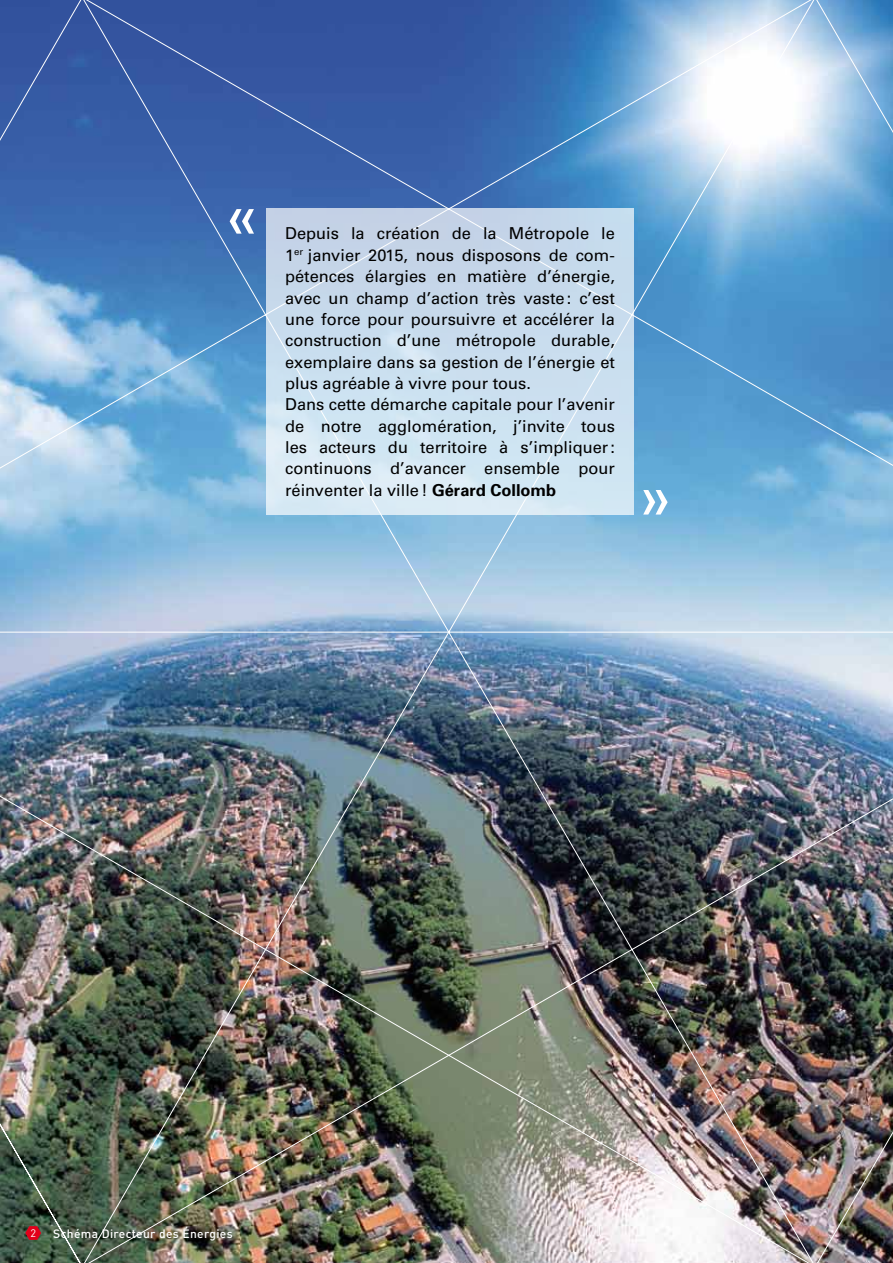
<style>
.page{position:relative;width:893px;height:1263px;background:#fff}
.page>*{position:absolute;margin:0;border:0;box-sizing:border-box;transform-origin:0 0}
.t1{font:16.35px/21.3px "Univers";color:#000}
.t2{font:500 12px "DIN";letter-spacing:.03em;color:#fff}
.t3{font:10.8px "DIN";color:#fff}
.s1{font-weight:700}
</style>
<div class="page">
<img style="left:0;top:0;width:893px;height:1263px">
<svg style="left:25px;top:1226px;width:16px;height:14px"></svg>
<div style="left:266px;top:208px;width:368px;height:306px;background:linear-gradient(to bottom,#c1d2e7,#d8ecf6)"></div>
<svg style="left:230px;top:209px;width:24px;height:25px"></svg>
<svg style="left:643px;top:490px;width:25px;height:24px"></svg>
<p class="t1" style="left:285px;top:223px;width:331px">Depuis la création de la Métropole le 1<sup>er</sup> janvier 2015, nous disposons de com&shy;pétences élargies en matière d’énergie, avec un champ d’action très vaste: c’est une force pour poursuivre et accélérer la construction d’une métropole durable, exemplaire dans sa gestion de l’énergie et plus agréable à vivre pour tous.<br>Dans cette démarche capitale pour l’avenir de notre agglomération, j’invite tous les acteurs du territoire à s’impliquer: continuons d’avancer ensemble pour réinventer la ville! <span class="s1">Gérard Collomb</span></p>
<p class="t3" style="left:31px;top:1226px;width:7px">2</p>
<p class="t2" style="left:53px;top:1225px;width:181px">Schéma Directeur des Énergies</p>
</div>
